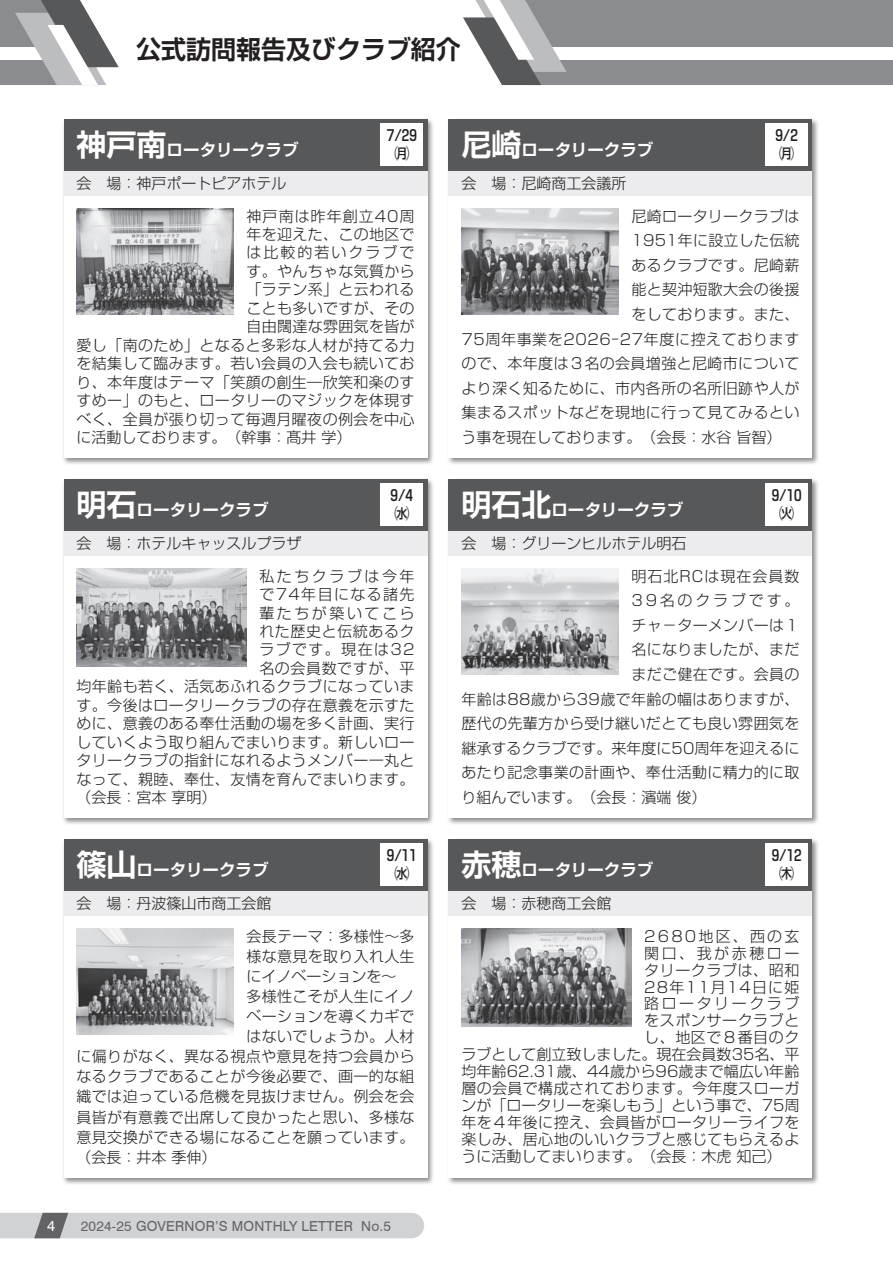
<style>
.page{position:relative;width:893px;height:1263px;background:#fff}
.page>*{position:absolute;margin:0;border:0;box-sizing:border-box;transform-origin:0 0}
.t1{font:700 25.5px "Shin Go Pro De";color:#231f20}
.t2{font:700 16.5px "Shin Go Pro De";color:#fff}
.t3{font:300 15px "Shin Go Pro";letter-spacing:.025em;color:#231f20}
.t4{font:300 15px "Shin Go Pro";color:#231f20}
.t5{font:300 15px "Shin Go Pro";letter-spacing:.17em;color:#231f20}
.t6{font:500 15px/18px "Shin Go Pro";color:#231f20;text-align:center}
.t7{font:300 15px "Shin Go Pro";letter-spacing:.07em;color:#231f20}
.t8{font:300 15px "Shin Go Pro";letter-spacing:.09em;color:#231f20}
.t9{font:300 15px "Shin Go Pro";letter-spacing:.08em;color:#231f20}
.t10{font:300 15px "Shin Go Pro";letter-spacing:.135em;color:#231f20}
.t11{font:300 15px "Shin Go Pro";letter-spacing:.185em;color:#231f20}
.t12{font:300 15px "Shin Go Pro";letter-spacing:.145em;color:#231f20}
.t13{font:14.85px "Swiss 721 BT";color:#fff}
.t14{font:13.8px "Swiss 721 BT";letter-spacing:.015em;color:#636366}
.s1{font-size:30px}
</style>
<div class="page">
<svg style="left:0;top:0;width:119px;height:85px"></svg>
<svg style="left:463px;top:0;width:430px;height:85px"></svg>
<div style="left:447px;top:117px;width:373px;height:348px;background:#231f20;opacity:.5"></div>
<div style="left:449px;top:119px;width:363px;height:339px;background:#fff"></div>
<div style="left:62px;top:837px;width:373px;height:348px;background:#231f20;opacity:.5"></div>
<div style="left:64px;top:839px;width:363px;height:339px;background:#fff"></div>
<div style="left:62px;top:117px;width:373px;height:348px;background:#231f20;opacity:.5"></div>
<div style="left:64px;top:119px;width:363px;height:339px;background:#fff"></div>
<div style="left:62px;top:477px;width:373px;height:348px;background:#231f20;opacity:.5"></div>
<div style="left:64px;top:479px;width:363px;height:339px;background:#fff"></div>
<div style="left:447px;top:477px;width:373px;height:348px;background:#231f20;opacity:.5"></div>
<div style="left:449px;top:479px;width:363px;height:339px;background:#fff"></div>
<div style="left:449px;top:170px;width:363px;height:26px;background:#ececee"></div>
<div style="left:449px;top:119px;width:363px;height:51px;background:#57585a"></div>
<div style="left:765px;top:123px;width:43px;height:43px;background:#fff"></div>
<img style="left:461px;top:208px;width:158px;height:107px">
<div style="left:64px;top:890px;width:363px;height:26px;background:#ececee"></div>
<div style="left:64px;top:839px;width:363px;height:51px;background:#57585a"></div>
<div style="left:381px;top:843px;width:42px;height:43px;background:#fff"></div>
<img style="left:77px;top:928px;width:157px;height:107px">
<div style="left:64px;top:170px;width:363px;height:26px;background:#ececee"></div>
<div style="left:64px;top:119px;width:363px;height:51px;background:#57585a"></div>
<div style="left:381px;top:123px;width:42px;height:43px;background:#fff"></div>
<img style="left:77px;top:208px;width:157px;height:107px">
<div style="left:64px;top:530px;width:363px;height:26px;background:#ececee"></div>
<div style="left:64px;top:479px;width:363px;height:51px;background:#57585a"></div>
<div style="left:381px;top:483px;width:42px;height:43px;background:#fff"></div>
<img style="left:77px;top:568px;width:170px;height:98px">
<div style="left:449px;top:530px;width:363px;height:26px;background:#ececee"></div>
<div style="left:449px;top:479px;width:363px;height:51px;background:#57585a"></div>
<div style="left:765px;top:483px;width:43px;height:43px;background:#fff"></div>
<img style="left:461px;top:568px;width:158px;height:107px">
<div style="left:447px;top:837px;width:373px;height:348px;background:#231f20;opacity:.5"></div>
<div style="left:449px;top:839px;width:363px;height:339px;background:#fff"></div>
<div style="left:449px;top:890px;width:363px;height:26px;background:#ececee"></div>
<div style="left:449px;top:839px;width:363px;height:51px;background:#57585a"></div>
<div style="left:765px;top:843px;width:43px;height:43px;background:#fff"></div>
<img style="left:461px;top:928px;width:170px;height:98px">
<div style="left:0;top:1213px;width:424px;height:25px;background:#d1d2d4"></div>
<h1 class="t1" style="left:136px;top:28px;width:326px">公式訪問報告及びクラブ紹介</h1>
<p class="t2" style="left:77px;top:136px;width:223px"><span class="s1">神戸南</span>ロータリークラブ</p>
<p class="t6" style="left:387px;top:125px;width:31px">7/29㈪</p>
<p class="t2" style="left:461px;top:136px;width:193px"><span class="s1">尼崎</span>ロータリークラブ</p>
<p class="t6" style="left:775px;top:125px;width:24px;text-align:left">9/2㈪</p>
<p class="t4" style="left:77px;top:171px;width:212px">会　場：神戸ポートピアホテル</p>
<p class="t4" style="left:461px;top:171px;width:166px">会　場：尼崎商工会議所</p>
<p class="t7" style="left:247px;top:204px;width:169px">神戸南は昨年創立40周</p>
<p class="t3" style="left:247px;top:222px;width:169px">年を迎えた、この地区で</p>
<p class="t10" style="left:247px;top:240px;width:169px">は比較的若いクラブで</p>
<p class="t3" style="left:247px;top:259px;width:169px">す。やんちゃな気質から</p>
<p class="t3" style="left:247px;top:277px;width:169px">「ラテン系」と云われる</p>
<p class="t3" style="left:247px;top:296px;width:169px">ことも多いですが、その</p>
<p class="t3" style="left:247px;top:314px;width:169px">自由闊達な雰囲気を皆が</p>
<p class="t3" style="left:77px;top:333px;width:340px">愛し「南のため」となると多彩な人材が持てる力</p>
<p class="t3" style="left:77px;top:351px;width:340px">を結集して臨みます。若い会員の入会も続いてお</p>
<p class="t3" style="left:77px;top:370px;width:340px">り、本年度はテーマ「笑顔の創生―欣笑和楽のす</p>
<p class="t3" style="left:77px;top:388px;width:340px">すめー」のもと、ロータリーのマジックを体現す</p>
<p class="t3" style="left:77px;top:406px;width:340px">べく、全員が張り切って毎週月曜夜の例会を中心</p>
<p class="t4" style="left:77px;top:425px;width:276px">に活動しております。（幹事：髙井 学）</p>
<p class="t3" style="left:631px;top:204px;width:170px">尼崎ロータリークラブは</p>
<p class="t3" style="left:631px;top:228px;width:170px">1951年に設立した伝統</p>
<p class="t3" style="left:631px;top:253px;width:170px">あるクラブです。尼崎薪</p>
<p class="t3" style="left:631px;top:277px;width:170px">能と契沖短歌大会の後援</p>
<p class="t3" style="left:631px;top:302px;width:170px">をしております。また、</p>
<p class="t3" style="left:461px;top:327px;width:340px">75周年事業を2026-27年度に控えております</p>
<p class="t3" style="left:461px;top:351px;width:340px">ので、本年度は３名の会員増強と尼崎市について</p>
<p class="t3" style="left:461px;top:376px;width:340px">より深く知るために、市内各所の名所旧跡や人が</p>
<p class="t3" style="left:461px;top:400px;width:340px">集まるスポットなどを現地に行って見てみるとい</p>
<p class="t4" style="left:461px;top:425px;width:321px">う事を現在しております。（会長：水谷 旨智）</p>
<p class="t2" style="left:77px;top:496px;width:193px"><span class="s1">明石</span>ロータリークラブ</p>
<p class="t6" style="left:391px;top:485px;width:24px;text-align:left">9/4㈬</p>
<p class="t2" style="left:461px;top:496px;width:223px"><span class="s1">明石北</span>ロータリークラブ</p>
<p class="t6" style="left:772px;top:485px;width:31px">9/10㈫</p>
<p class="t4" style="left:77px;top:531px;width:227px">会　場：ホテルキャッスルプラザ</p>
<p class="t4" style="left:461px;top:531px;width:226px">会　場：グリーンヒルホテル明石</p>
<p class="t5" style="left:259px;top:564px;width:157px">私たちクラブは今年</p>
<p class="t8" style="left:259px;top:582px;width:157px">で74年目になる諸先</p>
<p class="t5" style="left:259px;top:600px;width:157px">輩たちが築いてこら</p>
<p class="t3" style="left:259px;top:619px;width:157px">れた歴史と伝統あるク</p>
<p class="t8" style="left:259px;top:637px;width:157px">ラブです。現在は32</p>
<p class="t3" style="left:259px;top:656px;width:157px">名の会員数ですが、平</p>
<p class="t3" style="left:77px;top:674px;width:340px">均年齢も若く、活気あふれるクラブになっていま</p>
<p class="t3" style="left:77px;top:693px;width:340px">す。今後はロータリークラブの存在意義を示すた</p>
<p class="t3" style="left:77px;top:711px;width:340px">めに、意義のある奉仕活動の場を多く計画、実行</p>
<p class="t3" style="left:77px;top:730px;width:340px">していくよう取り組んでまいります。新しいロー</p>
<p class="t3" style="left:77px;top:748px;width:340px">タリークラブの指針になれるようメンバー一丸と</p>
<p class="t3" style="left:77px;top:766px;width:340px">なって、親睦、奉仕、友情を育んでまいります。</p>
<p class="t3" style="left:77px;top:785px;width:141px">（会長：宮本 享明）</p>
<p class="t7" style="left:631px;top:564px;width:169px">明石北RCは現在会員数</p>
<p class="t11" style="left:631px;top:588px;width:169px">39名のクラブです。</p>
<p class="t3" style="left:631px;top:613px;width:170px">チャ－ターメンバーは１</p>
<p class="t3" style="left:631px;top:637px;width:170px">名になりましたが、まだ</p>
<p class="t3" style="left:631px;top:662px;width:170px">まだご健在です。会員の</p>
<p class="t3" style="left:461px;top:687px;width:340px">年齢は88歳から39歳で年齢の幅はありますが、</p>
<p class="t3" style="left:461px;top:711px;width:340px">歴代の先輩方から受け継いだとても良い雰囲気を</p>
<p class="t4" style="left:461px;top:736px;width:340px">継承するクラブです。来年度に50周年を迎えるに</p>
<p class="t3" style="left:461px;top:760px;width:340px">あたり記念事業の計画や、奉仕活動に精力的に取</p>
<p class="t4" style="left:461px;top:785px;width:246px">り組んでいます。（会長：濱端 俊）</p>
<p class="t2" style="left:77px;top:856px;width:193px"><span class="s1">篠山</span>ロータリークラブ</p>
<p class="t6" style="left:387px;top:845px;width:31px">9/11㈬</p>
<p class="t2" style="left:461px;top:856px;width:193px"><span class="s1">赤穂</span>ロータリークラブ</p>
<p class="t6" style="left:772px;top:845px;width:31px">9/12㈭</p>
<p class="t4" style="left:77px;top:891px;width:197px">会　場：丹波篠山市商工会館</p>
<p class="t3" style="left:461px;top:891px;width:151px">会　場：赤穂商工会館</p>
<p class="t3" style="left:247px;top:924px;width:169px">会長テーマ：多様性～多</p>
<p class="t3" style="left:247px;top:944px;width:169px">様な意見を取り入れ人生</p>
<p class="t4" style="left:247px;top:964px;width:151px">にイノベーションを～</p>
<p class="t3" style="left:247px;top:984px;width:169px">多様性こそが人生にイノ</p>
<p class="t3" style="left:247px;top:1004px;width:169px">ベーションを導くカギで</p>
<p class="t3" style="left:247px;top:1024px;width:169px">はないでしょうか。人材</p>
<p class="t3" style="left:77px;top:1044px;width:340px">に偏りがなく、異なる視点や意見を持つ会員から</p>
<p class="t3" style="left:77px;top:1064px;width:340px">なるクラブであることが今後必要で、画一的な組</p>
<p class="t3" style="left:77px;top:1084px;width:340px">織では迫っている危機を見抜けません。例会を会</p>
<p class="t3" style="left:77px;top:1104px;width:340px">員皆が有意義で出席して良かったと思い、多様な</p>
<p class="t3" style="left:77px;top:1125px;width:340px">意見交換ができる場になることを願っています。</p>
<p class="t3" style="left:77px;top:1145px;width:141px">（会長：井本 季伸）</p>
<p class="t12" style="left:644px;top:924px;width:157px">2680地区、西の玄</p>
<p class="t5" style="left:644px;top:940px;width:157px">関口、我が赤穂ロー</p>
<p class="t3" style="left:644px;top:957px;width:157px">タリークラブは、昭和</p>
<p class="t9" style="left:644px;top:974px;width:157px">28年11月14日に姫</p>
<p class="t5" style="left:644px;top:991px;width:157px">路ロータリークラブ</p>
<p class="t3" style="left:644px;top:1008px;width:157px">をスポンサークラブと</p>
<p class="t3" style="left:644px;top:1025px;width:157px">し、地区で８番目のク</p>
<p class="t4" style="left:461px;top:1042px;width:340px">ラブとして創立致しました。現在会員数35名、平</p>
<p class="t3" style="left:461px;top:1059px;width:340px">均年齢62.31歳、44歳から96歳まで幅広い年齢</p>
<p class="t3" style="left:461px;top:1076px;width:340px">層の会員で構成されております。今年度スローガ</p>
<p class="t4" style="left:461px;top:1093px;width:340px">ンが「ロータリーを楽しもう」という事で、75周</p>
<p class="t3" style="left:461px;top:1110px;width:340px">年を４年後に控え、会員皆がロータリーライフを</p>
<p class="t3" style="left:461px;top:1127px;width:340px">楽しみ、居心地のいいクラブと感じてもらえるよ</p>
<p class="t4" style="left:461px;top:1144px;width:321px">うに活動してまいります。（会長：木虎 知己）</p>
<p class="t13" style="left:47px;top:1217px;width:10px">4</p>
<p class="t14" style="left:81px;top:1217px;width:312px">2024-25 GOVERNOR’S MONTHLY LETTER No.5</p>
</div>
